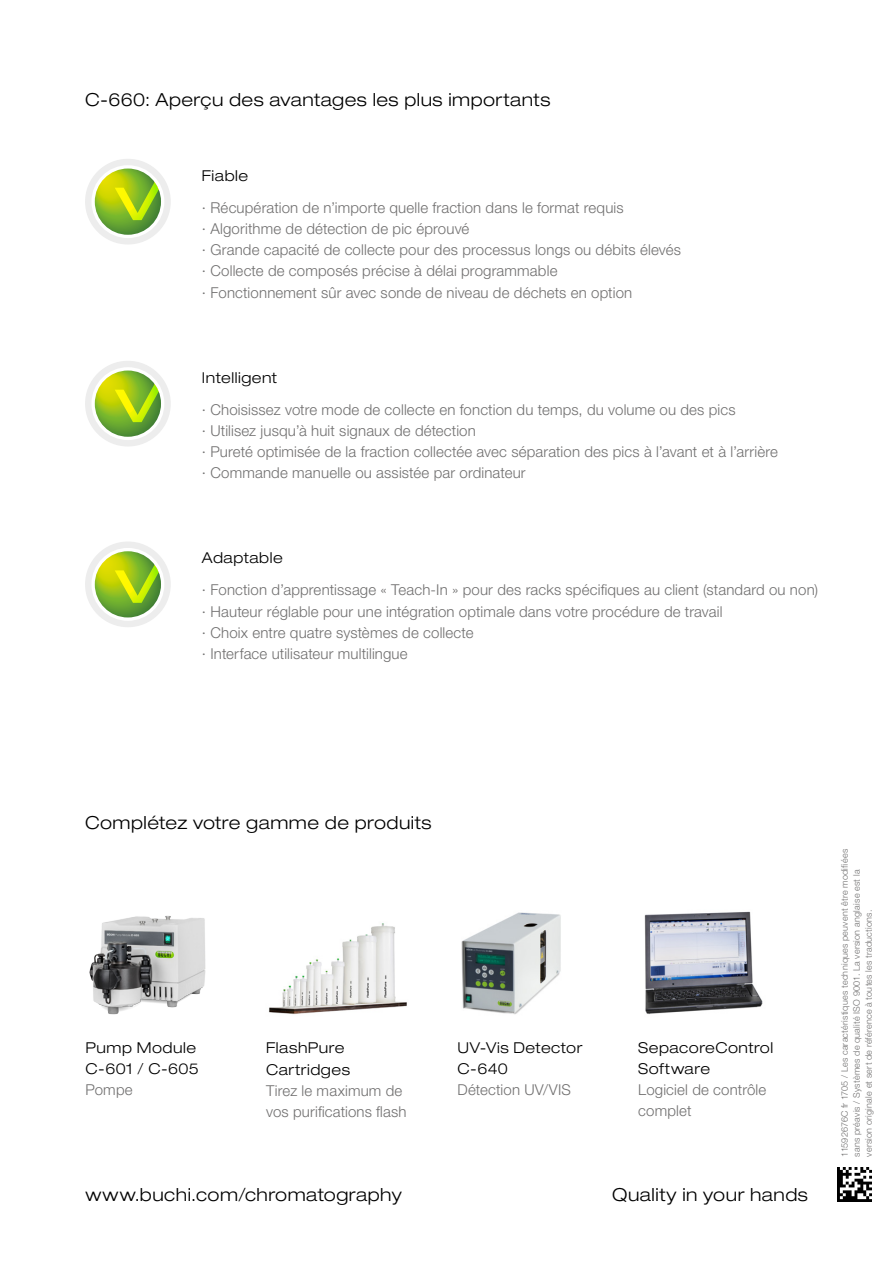
<style>
.page{position:relative;width:893px;height:1263px;background:#fff}
.page>*{position:absolute;margin:0;border:0;box-sizing:border-box;transform-origin:0 0}
.EN_Title{font:300 expanded 18px "Helvetica Neue LT Std";letter-spacing:.025em;color:#000}
.FR_Title{font:300 expanded 18px "Helvetica Neue LT Std";letter-spacing:.025em;color:#000}
.t1{font:300 15px/21.3px "Helvetica Neue LT Std";letter-spacing:.01em;color:#706f6f}
.FR_Title_small_down{font:300 expanded 15px/21.3px "Helvetica Neue LT Std";letter-spacing:.035em;color:#000}
.FR_Barcode{font:300 9px/12px "Helvetica Neue LT Std";letter-spacing:.03em;color:#706f6f}
.s1{font-stretch:normal;color:#706f6f}
.s2{font-stretch:expanded;color:#000}
</style>
<div class="page">
<img style="left:838px;top:1167px;width:34px;height:34px">
<div style="left:85px;top:159px;width:86px;height:85px;background:#ededed;border-radius:50%"></div>
<div style="left:91px;top:165px;width:73px;height:73px;background:#fff;border-radius:50%"></div>
<svg style="left:95px;top:169px;width:66px;height:66px"></svg>
<svg style="left:110px;top:168px;width:51px;height:67px"></svg>
<div style="left:85px;top:361px;width:86px;height:85px;background:#ededed;border-radius:50%"></div>
<div style="left:91px;top:367px;width:73px;height:73px;background:#fff;border-radius:50%"></div>
<svg style="left:95px;top:370px;width:66px;height:67px"></svg>
<svg style="left:110px;top:370px;width:51px;height:67px"></svg>
<div style="left:85px;top:541px;width:86px;height:86px;background:#ededed;border-radius:50%"></div>
<div style="left:91px;top:548px;width:73px;height:73px;background:#fff;border-radius:50%"></div>
<svg style="left:95px;top:551px;width:66px;height:66px"></svg>
<svg style="left:110px;top:551px;width:51px;height:67px"></svg>
<img style="left:89px;top:915px;width:117px;height:100px">
<img style="left:269px;top:923px;width:138px;height:91px">
<img style="left:461px;top:912px;width:100px;height:103px">
<img style="left:644px;top:911px;width:119px;height:103px">
<p class="EN_Title" style="left:85px;top:89px;width:467px">C-660: Aperçu des avantages les plus importants</p>
<p class="FR_Title_small_down" style="left:202px;top:165px;width:48px">Fiable</p>
<p class="t1" style="left:202px;top:196px;width:423px">∙ Récupération de n’importe quelle fraction dans le format requis</p>
<p class="t1" style="left:202px;top:218px;width:269px">∙ Algorithme de détection de pic éprouvé</p>
<p class="t1" style="left:202px;top:239px;width:481px">∙ Grande capacité de collecte pour des processus longs ou débits élevés</p>
<p class="t1" style="left:202px;top:260px;width:357px">∙ Collecte de composés précise à délai programmable</p>
<p class="t1" style="left:202px;top:281px;width:432px">∙ Fonctionnement sûr avec sonde de niveau de déchets en option</p>
<p class="FR_Title_small_down" style="left:202px;top:367px;width:77px">Intelligent</p>
<p class="t1" style="left:202px;top:398px;width:535px">∙ Choisissez votre mode de collecte en fonction du temps, du volume ou des pics</p>
<p class="t1" style="left:202px;top:420px;width:275px">∙ Utilisez jusqu’à huit signaux de détection</p>
<p class="t1" style="left:202px;top:441px;width:577px">∙ Pureté optimisée de la fraction collectée avec séparation des pics à l’avant et à l’arrière</p>
<p class="t1" style="left:202px;top:462px;width:325px">∙ Commande manuelle ou assistée par ordinateur</p>
<p class="FR_Title_small_down" style="left:202px;top:547px;width:82px">Adaptable</p>
<p class="t1" style="left:202px;top:579px;width:618px">∙ Fonction d’apprentissage « Teach-In » pour des racks spécifiques au client (standard ou non)</p>
<p class="t1" style="left:202px;top:600px;width:522px">∙ Hauteur réglable pour une intégration optimale dans votre procédure de travail</p>
<p class="t1" style="left:202px;top:621px;width:273px">∙ Choix entre quatre systèmes de collecte</p>
<p class="t1" style="left:202px;top:643px;width:207px">∙ Interface utilisateur multilingue</p>
<p class="FR_Title" style="left:85px;top:812px;width:348px">Complétez votre gamme de produits</p>
<p class="FR_Title_small_down" style="left:85px;top:1036px;width:115px">Pump Module<br>C-601 / C-605<br><span class="s1">Pompe</span></p>
<p class="FR_Title_small_down" style="left:266px;top:1037px;width:85px">FlashPure<br>Cartridges</p>
<p class="FR_Title_small_down" style="left:458px;top:1036px;width:126px">UV-Vis Detector<br>C-640<br><span class="s1">Détection UV/VIS</span></p>
<p class="t1" style="left:638px;top:1036px;width:137px"><span class="s2">SepacoreControl<br>Software<br></span>Logiciel de contrôle complet</p>
<p class="t1" style="left:266px;top:1079px;width:142px">Tirez le maximum de vos purifications flash</p>
<p class="EN_Title" style="left:86px;top:1184px;width:318px">www.buchi.com/chromatography</p>
<p class="EN_Title" style="left:612px;top:1184px;width:197px">Quality in your hands</p>
<p class="FR_Barcode" style="left:838px;top:1157px;width:309px;rotate:-90deg">11592676C fr 1705 / Les caractéristiques techniques peuvent être modifiées sans préavis / Systèmes de qualité ISO 9001. La version anglaise est la version originale et sert de référence à toutes les traductions.</p>
</div>
